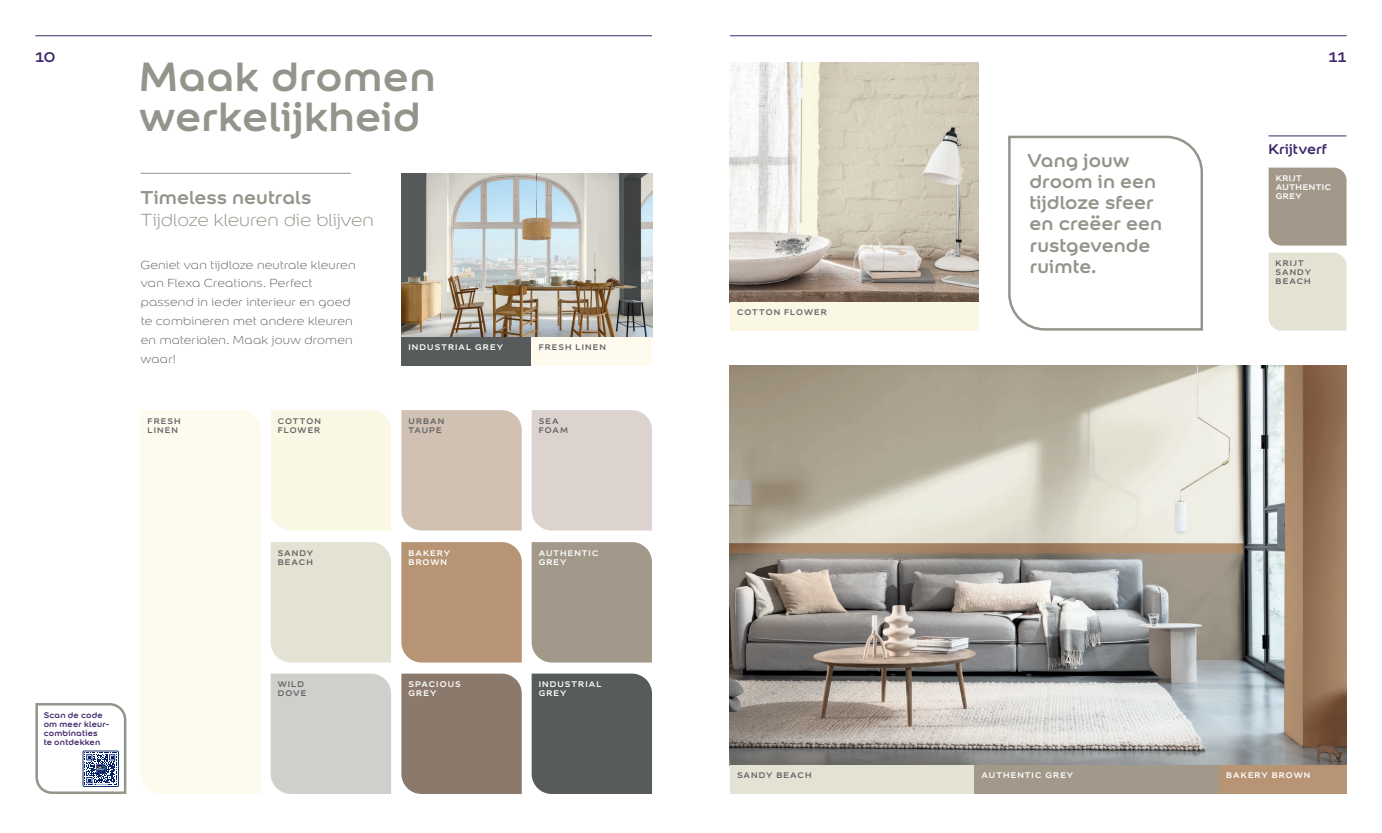
<style>
.page{position:relative;width:1382px;height:833px;background:#fff}
.page>*{position:absolute;margin:0;border:0;box-sizing:border-box;transform-origin:0 0}
.t1{font:700 43.75px/40px "Colour Sans";letter-spacing:.005em;color:#92958a}
.t2{font:700 20px/21.2px "Colour Sans";color:#92958a}
.t3{font:300 18.75px "Colour Sans";color:#92958a}
.t4{font:700 15px "Colour Sans";letter-spacing:.005em;color:#3f276a}
.t5{font:300 12.5px/18.8px "Colour Sans";letter-spacing:.02em;color:#636366}
.t6{font:700 8.75px "Colour Sans";letter-spacing:.12em;color:#636366}
.t7{font:700 8.75px "Colour Sans";letter-spacing:.12em;color:#fff}
.t8{font:700 8.75px/8.8px "Colour Sans";letter-spacing:.02em;color:#3f276a}
.t9{font:700 8.75px "Colour Sans";letter-spacing:.06em;color:#fff}
</style>
<div class="page">
<img style="left:730px;top:366px;width:616px;height:399px">
<img style="left:401px;top:173px;width:251px;height:164px">
<img style="left:730px;top:63px;width:249px;height:239px">
<div style="left:271px;top:410px;width:120px;height:120px;background:#faf8e4"></div>
<div style="left:271px;top:542px;width:120px;height:120px;background:#e3e2d3"></div>
<div style="left:271px;top:673px;width:120px;height:121px;background:#d1cfcc"></div>
<div style="left:141px;top:410px;width:120px;height:384px;background:#fefbee"></div>
<div style="left:401px;top:410px;width:121px;height:120px;background:#d1c1b2"></div>
<div style="left:401px;top:542px;width:121px;height:120px;background:#b69474"></div>
<div style="left:401px;top:673px;width:121px;height:121px;background:#8b7a6c"></div>
<div style="left:532px;top:410px;width:120px;height:120px;background:#ddd3ce"></div>
<div style="left:532px;top:542px;width:120px;height:120px;background:#a2998a"></div>
<div style="left:532px;top:673px;width:120px;height:121px;background:#575b5b"></div>
<svg style="left:1008px;top:135px;width:195px;height:196px"></svg>
<hr style="left:730px;top:36px;width:616px;height:1px;background:#3f276a">
<hr style="left:35px;top:36px;width:617px;height:1px;background:#3f276a">
<div style="left:730px;top:765px;width:244px;height:29px;background:#e3e2d3"></div>
<div style="left:974px;top:765px;width:245px;height:29px;background:#a2998a"></div>
<div style="left:1219px;top:765px;width:127px;height:29px;background:#b69474"></div>
<div style="left:730px;top:302px;width:249px;height:29px;background:#faf8e4"></div>
<svg style="left:35px;top:703px;width:92px;height:91px"></svg>
<hr style="left:141px;top:173px;width:210px;height:1px;background:#92958a">
<div style="left:401px;top:337px;width:131px;height:29px;background:#575b5b"></div>
<div style="left:532px;top:337px;width:120px;height:29px;background:#fefbee"></div>
<div style="left:1269px;top:168px;width:77px;height:77px;background:#a2998a"></div>
<div style="left:1268px;top:253px;width:78px;height:78px;background:#e3e2d3"></div>
<hr style="left:1268px;top:136px;width:78px;height:1px;background:#3f276a">
<p class="t4" style="left:35px;top:45px;width:22px">10</p>
<p class="t4" style="left:1329px;top:45px;width:19px">11</p>
<p class="t1" style="left:139px;top:53px;width:298px">Maak dromen werkelijkheid</p>
<p class="t2" style="left:141px;top:185px;width:172px">Timeless neutrals</p>
<p class="t3" style="left:141px;top:207px;width:235px">Tijdloze kleuren die blijven</p>
<p class="t5" style="left:141px;top:255px;width:217px">Geniet van tijdloze neutrale kleuren van Flexa Creations. Perfect passend in ieder interieur en goed te combineren met andere kleuren en materialen. Maak jouw dromen waar!</p>
<p class="t6" style="left:148px;top:414px;width:34px">FRESH</p>
<p class="t6" style="left:148px;top:422px;width:32px">LINEN</p>
<p class="t6" style="left:278px;top:414px;width:45px">COTTON</p>
<p class="t6" style="left:278px;top:422px;width:44px">FLOWER</p>
<p class="t7" style="left:408px;top:340px;width:96px">INDUSTRIAL GREY</p>
<p class="t6" style="left:539px;top:340px;width:69px">FRESH LINEN</p>
<p class="t6" style="left:408px;top:414px;width:37px">URBAN</p>
<p class="t6" style="left:408px;top:422px;width:35px">TAUPE</p>
<p class="t6" style="left:539px;top:414px;width:21px">SEA</p>
<p class="t6" style="left:539px;top:422px;width:31px">FOAM</p>
<p class="t8" style="left:44px;top:710px;width:67px">Scan de code om meer kleur&shy;combinaties<br>te ontdekken</p>
<p class="t6" style="left:278px;top:546px;width:37px">SANDY</p>
<p class="t6" style="left:278px;top:554px;width:37px">BEACH</p>
<p class="t6" style="left:278px;top:677px;width:28px">WILD</p>
<p class="t6" style="left:278px;top:686px;width:30px">DOVE</p>
<p class="t7" style="left:408px;top:546px;width:43px">BAKERY</p>
<p class="t7" style="left:408px;top:554px;width:40px">BROWN</p>
<p class="t7" style="left:408px;top:677px;width:54px">SPACIOUS</p>
<p class="t7" style="left:408px;top:686px;width:29px">GREY</p>
<p class="t7" style="left:539px;top:546px;width:61px">AUTHENTIC</p>
<p class="t7" style="left:539px;top:554px;width:29px">GREY</p>
<p class="t7" style="left:539px;top:677px;width:64px">INDUSTRIAL</p>
<p class="t7" style="left:539px;top:686px;width:29px">GREY</p>
<p class="t6" style="left:737px;top:305px;width:91px">COTTON FLOWER</p>
<p class="t2" style="left:1027px;top:148px;width:137px">Vang jouw droom in een tijdloze sfeer en creëer een rustgevende ruimte.</p>
<p class="t4" style="left:1268px;top:137px;width:60px">Krijtverf</p>
<p class="t7" style="left:1276px;top:171px;width:28px">KRIJT</p>
<p class="t9" style="left:1276px;top:180px;width:57px">AUTHENTIC</p>
<p class="t7" style="left:1276px;top:189px;width:28px">GREY</p>
<p class="t6" style="left:1276px;top:256px;width:30px">KRIJT</p>
<p class="t6" style="left:1276px;top:265px;width:37px">SANDY</p>
<p class="t6" style="left:1276px;top:274px;width:37px">BEACH</p>
<p class="t6" style="left:737px;top:768px;width:76px">SANDY BEACH</p>
<p class="t7" style="left:982px;top:768px;width:93px">AUTHENTIC GREY</p>
<p class="t7" style="left:1226px;top:768px;width:86px">BAKERY BROWN</p>
</div>
